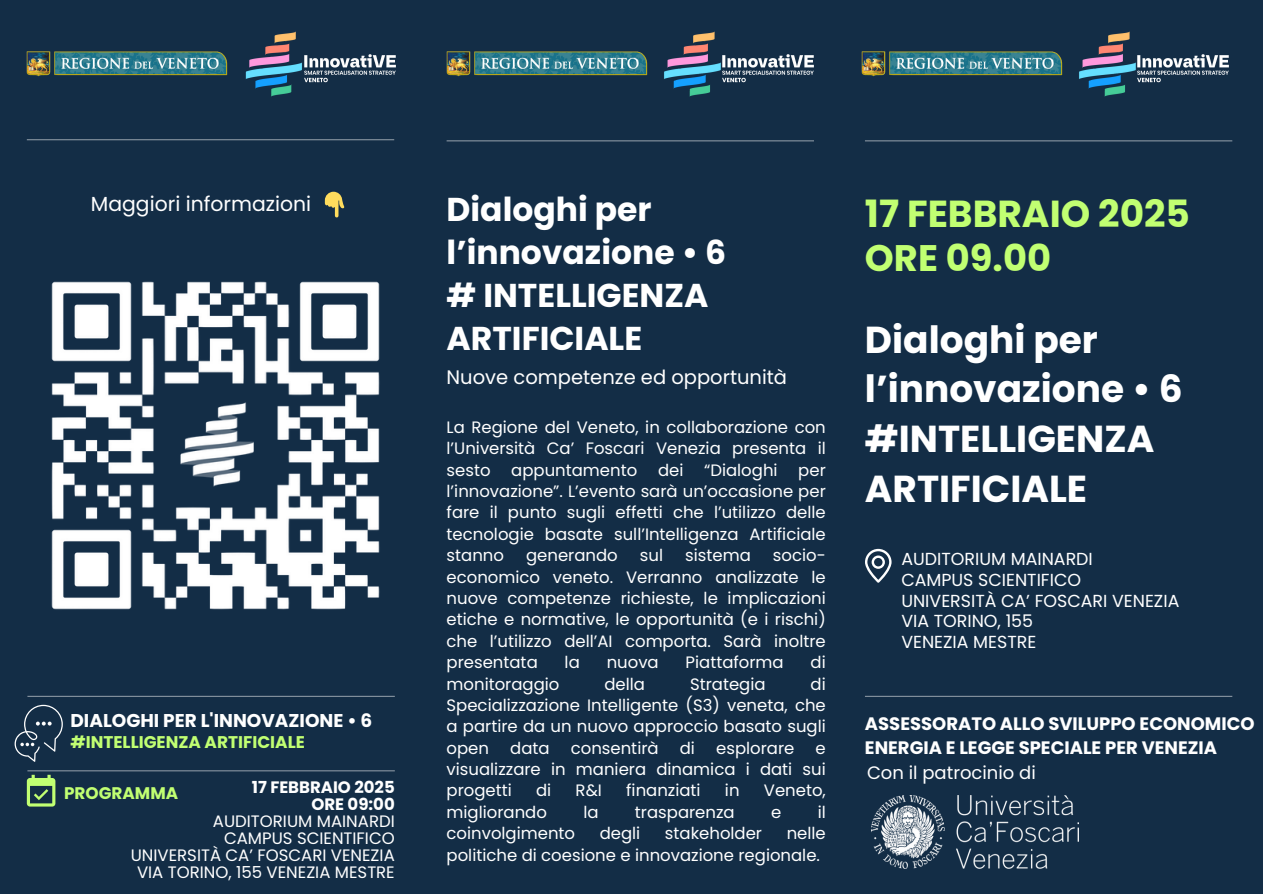
<style>
.page{position:relative;width:1263px;height:894px;background:#fff}
.page>*{position:absolute;margin:0;border:0;box-sizing:border-box;transform-origin:0 0}
.t1{font:700 37.5px/49.5px "Poppins";color:#fff}
.t2{font:700 37.5px "Poppins";color:#c1ff72}
.t3{font:700 36.9px "Poppins";color:#c1ff72}
.t4{font:700 33px/42.8px "Poppins";color:#fff}
.t5{font:20.4px "Poppins";color:#fff}
.t6{font:19.5px "Poppins";color:#fff}
.t7{font:700 18.45px "Poppins";color:#fff}
.t8{font:700 18px/23.7px "Poppins";color:#fff}
.t9{font:18px "Poppins";color:#fff}
.t10{font:17.4px "Poppins";color:#fff}
.t11{font:700 16.95px "Poppins";color:#c1ff72}
.t12{font:700 16.8px "Poppins";color:#c1ff72}
.t13{font:16.5px/21.3px "Poppins";color:#fff;text-align:justify}
.t14{font:700 16.5px "Poppins";color:#fff}
</style>
<div class="page">
<div style="left:0;top:0;width:1263px;height:893px;background:#132d46"></div>
<svg style="left:865px;top:548px;width:26px;height:34px"></svg>
<svg style="left:27px;top:774px;width:28px;height:32px"></svg>
<svg style="left:15px;top:704px;width:48px;height:57px"></svg>
<img style="left:51px;top:281px;width:329px;height:329px">
<svg style="left:325px;top:192px;width:20px;height:25px"></svg>
<img style="left:1079px;top:32px;width:50px;height:65px">
<img style="left:1129px;top:31px;width:100px;height:52px">
<img style="left:664px;top:32px;width:50px;height:65px">
<img style="left:714px;top:31px;width:100px;height:52px">
<img style="left:245px;top:31px;width:51px;height:66px">
<img style="left:296px;top:54px;width:100px;height:29px">
<img style="left:27px;top:51px;width:201px;height:26px">
<img style="left:447px;top:51px;width:201px;height:26px">
<img style="left:862px;top:51px;width:201px;height:26px">
<hr style="left:865px;top:140px;width:367px;height:1px;background:#fff">
<hr style="left:447px;top:140px;width:367px;height:1px;background:#fff">
<hr style="left:27px;top:139px;width:367px;height:1px;background:#fff">
<hr style="left:27px;top:695px;width:368px;height:1px;background:#fff">
<hr style="left:27px;top:770px;width:368px;height:1px;background:#fff">
<hr style="left:865px;top:695px;width:367px;height:1px;background:#fff">
<img style="left:871px;top:795px;width:207px;height:73px">
<p class="t5" style="left:91px;top:189px;width:222px">Maggiori informazioni</p>
<p class="t4" style="left:447px;top:188px;width:281px">Dialoghi per l’innovazione • 6 # INTELLIGENZA<br>ARTIFICIALE</p>
<p class="t6" style="left:447px;top:363px;width:342px">Nuove competenze ed opportunità</p>
<p class="t13" style="left:447px;top:416px;width:381px">La Regione del Veneto, in collaborazione con l’Università Ca’ Foscari Venezia presenta il sesto</p>
<p class="t13" style="left:511px;top:459px;width:128px">appuntamento</p>
<p class="t13" style="left:658px;top:459px;width:27px">dei</p>
<p class="t13" style="left:704px;top:459px;width:75px">“Dialoghi</p>
<p class="t13" style="left:447px;top:459px;width:381px;text-indent:352px">per l’innovazione”. L’evento sarà un’occasione per fare il punto sugli effetti che l’utilizzo delle tecnologie basate sull’Intelligenza Artificiale stanno</p>
<p class="t13" style="left:447px;top:544px;width:381px;text-indent:326px">socio&shy;economico veneto. Verranno analizzate le nuove competenze richieste, le implicazioni etiche e normative, le opportunità (e i rischi) che l’utilizzo dell’AI comporta. Sarà inoltre presentata</p>
<p class="t13" style="left:526px;top:544px;width:93px">generando</p>
<p class="t13" style="left:640px;top:544px;width:25px">sul</p>
<p class="t13" style="left:685px;top:544px;width:67px">sistema</p>
<p class="t13" style="left:565px;top:651px;width:17px">la</p>
<p class="t13" style="left:607px;top:651px;width:54px">nuova</p>
<p class="t13" style="left:686px;top:651px;width:100px">Piattaforma</p>
<p class="t13" style="left:811px;top:651px;width:17px">di</p>
<p class="t2" style="left:865px;top:187px;width:327px">17 FEBBRAIO 2025</p>
<h4 class="t3" style="left:865px;top:232px;width:188px">ORE 09.00</h4>
<p class="t1" style="left:865px;top:315px;width:319px">Dialoghi per l’innovazione • 6 #INTELLIGENZA<br>ARTIFICIALE</p>
<p class="t10" style="left:901px;top:546px;width:193px">AUDITORIUM MAINARDI</p>
<p class="t10" style="left:901px;top:567px;width:181px">CAMPUS SCIENTIFICO</p>
<p class="t10" style="left:901px;top:588px;width:280px">UNIVERSITÀ CA’ FOSCARI VENEZIA</p>
<p class="t10" style="left:901px;top:608px;width:133px">VIA TORINO, 155</p>
<p class="t10" style="left:901px;top:629px;width:136px">VENEZIA MESTRE</p>
<p class="t7" style="left:71px;top:707px;width:303px">DIALOGHI PER L'INNOVAZIONE • 6</p>
<p class="t11" style="left:71px;top:729px;width:236px">#INTELLIGENZA ARTIFICIALE</p>
<p class="t14" style="left:252px;top:775px;width:145px">17 FEBBRAIO 2025</p>
<p class="t14" style="left:311px;top:792px;width:85px">ORE 09:00</p>
<p class="t13" style="left:213px;top:810px;width:183px">AUDITORIUM MAINARDI</p>
<h5 class="t13" style="left:224px;top:827px;width:172px">CAMPUS SCIENTIFICO</h5>
<p class="t13" style="left:131px;top:844px;width:266px">UNIVERSITÀ CA’ FOSCARI VENEZIA</p>
<p class="t13" style="left:137px;top:861px;width:259px">VIA TORINO, 155 VENEZIA MESTRE</p>
<p class="t12" style="left:64px;top:781px;width:116px">PROGRAMMA</p>
<p class="t13" style="left:447px;top:672px;width:381px;text-indent:364px">di Specializzazione Intelligente (S3) veneta, che a partire da un nuovo approccio basato sugli open</p>
<p class="t13" style="left:447px;top:672px;width:114px">monitoraggio</p>
<p class="t13" style="left:604px;top:672px;width:42px">della</p>
<p class="t13" style="left:690px;top:672px;width:77px">Strategia</p>
<p class="t13" style="left:510px;top:737px;width:41px">data</p>
<p class="t13" style="left:571px;top:737px;width:89px">consentirà</p>
<p class="t13" style="left:680px;top:737px;width:17px">di</p>
<p class="t13" style="left:716px;top:737px;width:80px">esplorare</p>
<p class="t13" style="left:447px;top:737px;width:381px;text-indent:369px">e visualizzare in maniera dinamica i dati sui progetti</p>
<p class="t13" style="left:536px;top:779px;width:17px">di</p>
<p class="t13" style="left:576px;top:779px;width:28px">R&amp;I</p>
<p class="t13" style="left:626px;top:779px;width:76px">finanziati</p>
<p class="t13" style="left:725px;top:779px;width:16px">in</p>
<p class="t13" style="left:764px;top:779px;width:63px">Veneto,</p>
<p class="t13" style="left:447px;top:801px;width:102px">migliorando</p>
<p class="t13" style="left:583px;top:801px;width:17px">la</p>
<p class="t13" style="left:635px;top:801px;width:101px">trasparenza</p>
<p class="t13" style="left:771px;top:801px;width:12px">e</p>
<p class="t13" style="left:818px;top:801px;width:10px">il</p>
<p class="t13" style="left:447px;top:822px;width:130px">coinvolgimento</p>
<p class="t13" style="left:600px;top:822px;width:42px">degli</p>
<p class="t13" style="left:665px;top:822px;width:99px">stakeholder</p>
<p class="t13" style="left:447px;top:822px;width:381px;text-indent:340px">nelle politiche di coesione e innovazione regionale.</p>
<p class="t8" style="left:865px;top:711px;width:391px">ASSESSORATO ALLO SVILUPPO ECONOMICO<br>ENERGIA E LEGGE SPECIALE PER VENEZIA</p>
<p class="t9" style="left:867px;top:759px;width:170px">Con il patrocinio di</p>
</div>
